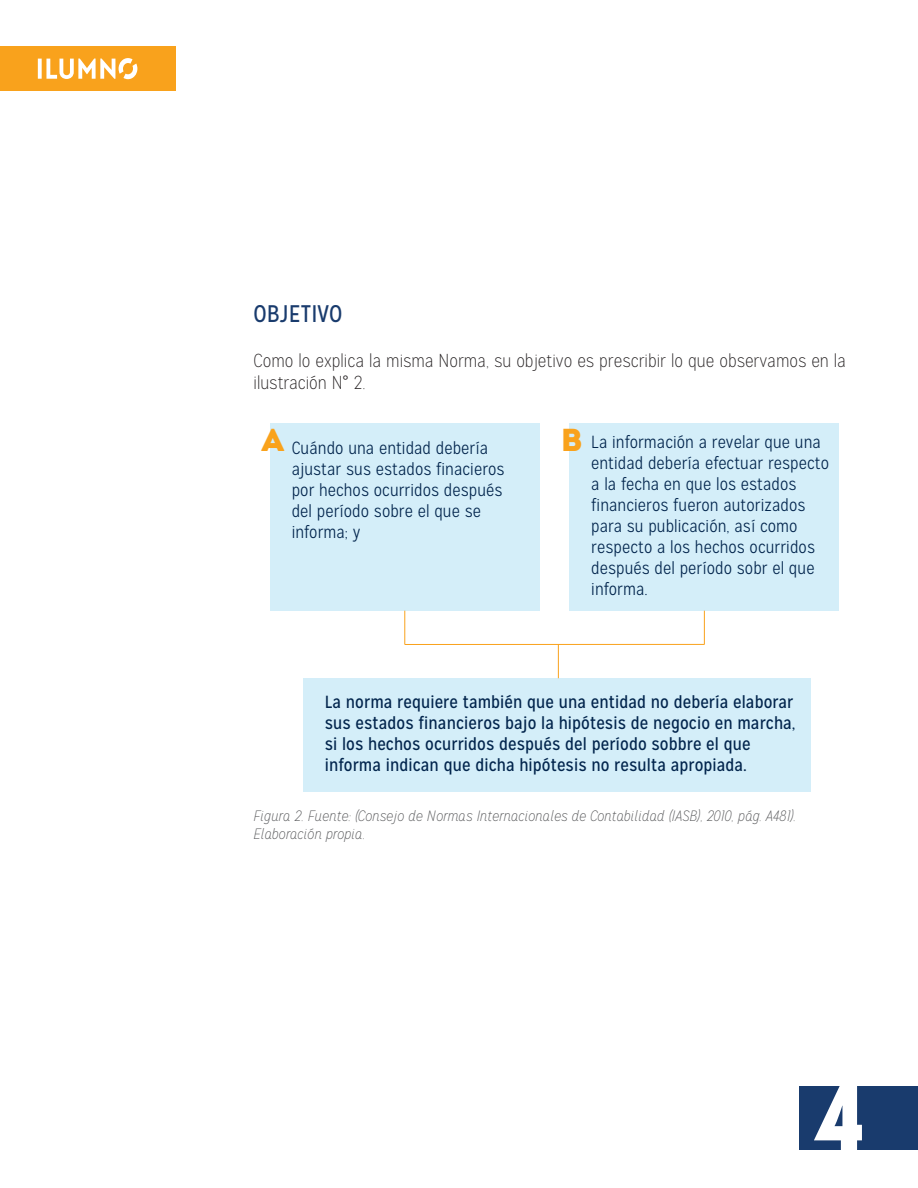
<style>
.page{position:relative;width:918px;height:1188px;background:#fff}
.page>*{position:absolute;margin:0;border:0;box-sizing:border-box;transform-origin:0 0}
.t1{font:900 97.5px "Mission Gothic";color:#fff}
.t2{font:900 31.65px "Intro";color:#f9a21c}
.t3{font:24px "Mission Gothic";color:#193b6d}
.t4{font:100 18.75px/22.5px "Mission Gothic";color:#231f20}
.t5{font:300 17.55px/21px "Mission Gothic";letter-spacing:.005em;color:#02254d}
.t6{font:17.55px/21px "Mission Gothic";letter-spacing:.005em;color:#02254d}
.t7{font:italic 100 15px/18px "Mission Gothic";color:#57585a}
</style>
<div class="page">
<div style="left:799px;top:1087px;width:119px;height:63px;background:#193b6d"></div>
<div style="left:0;top:46px;width:175px;height:45px;background:#f9a21c"></div>
<svg style="left:38px;top:58px;width:99px;height:21px"></svg>
<hr style="left:404px;top:611px;width:1px;height:33px;background:#f9a21c">
<hr style="left:704px;top:611px;width:1px;height:33px;background:#f9a21c">
<hr style="left:558px;top:644px;width:1px;height:34px;background:#f9a21c">
<hr style="left:405px;top:644px;width:299px;height:1px;background:#f9a21c">
<div style="left:303px;top:678px;width:507px;height:114px;background:#d4eef9"></div>
<div style="left:270px;top:423px;width:270px;height:188px;background:#d4eef9"></div>
<div style="left:570px;top:423px;width:269px;height:188px;background:#d4eef9"></div>
<h3 class="t3" style="left:254px;top:299px;width:90px">OBJETIVO</h3>
<p class="t4" style="left:254px;top:349px;width:594px">Como lo explica la misma Norma, su objetivo es prescribir lo que observamos en la ilustración N° 2.</p>
<h2 class="t2" style="left:262px;top:419px;width:24px">A</h2>
<p class="t5" style="left:591px;top:432px;width:239px">La información a revelar que una entidad debería efectuar respecto a la fecha en que los estados financieros fueron autorizados para su publicación, así como respecto a los hechos ocurridos después del período sobr el que informa.</p>
<h2 class="t2" style="left:561px;top:419px;width:23px">B</h2>
<p class="t5" style="left:292px;top:438px;width:214px">Cuándo una entidad debería ajustar sus estados finacieros por hechos ocurridos después del período sobre el que se informa; y</p>
<p class="t6" style="left:325px;top:691px;width:472px">La norma requiere también que una entidad no debería elaborar sus estados financieros bajo la hipótesis de negocio en marcha, si los hechos ocurridos después del período sobbre el que informa indican que dicha hipótesis no resulta apropiada.</p>
<p class="t7" style="left:254px;top:807px;width:544px">Figura 2. Fuente: (Consejo de Normas Internacionales de Contabilidad (IASB), 2010, pág. A481).<br>Elaboración propia.</p>
<h1 class="t1" style="left:814px;top:1054px;width:50px">4</h1>
</div>
